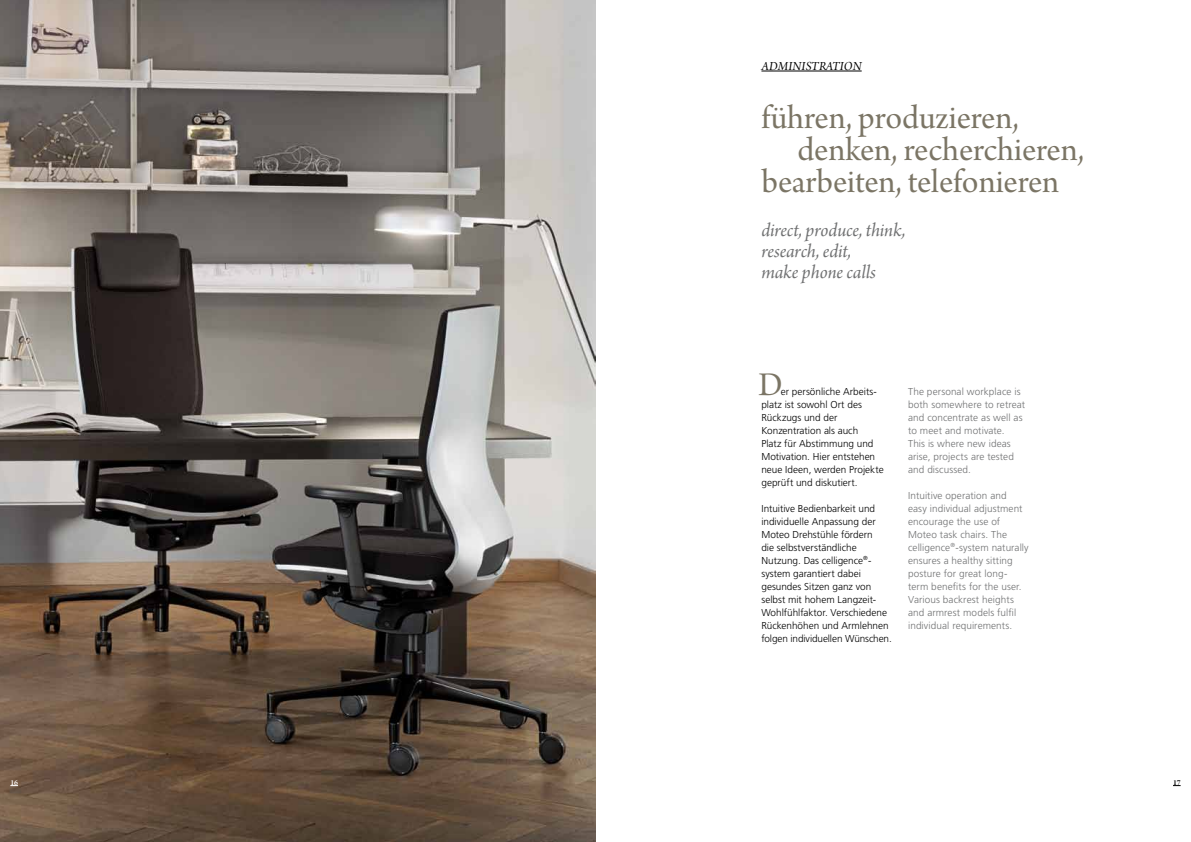
<style>
.page{position:relative;width:1191px;height:842px;background:#fff}
.page>*{position:absolute;margin:0;border:0;box-sizing:border-box;transform-origin:0 0}
.t1{font:35px "Arno Pro Subhead";color:#7b7565}
.t2{font:20px/21px "Arno Pro Italic Subhead";color:#707172}
.t3{font:13px "Arno Pro Italic Subhead";letter-spacing:.11em;color:#000}
.t4{font:300 10px/13px "Frutiger";color:#000}
.t5{font:300 10px/13px "Frutiger";letter-spacing:.01em;color:#707172}
.t6{font:8px "Arno Pro Smbd Subhead";color:#fff}
.t7{font:8px "Arno Pro Smbd Subhead";color:#000}
</style>
<div class="page">
<img style="left:0;top:0;width:595px;height:842px">
<hr style="left:761px;top:71px;width:100px;height:1px;background:#000">
<h3 class="t3" style="left:761px;top:58px;width:100px">Administration</h3>
<h1 class="t1" style="left:761px;top:98px;width:259px">führen, produzieren,</h1>
<h1 class="t1" style="left:797px;top:130px;width:288px">denken, recherchieren,</h1>
<h1 class="t1" style="left:761px;top:162px;width:299px">bearbeiten, telefonieren</h1>
<h2 class="t2" style="left:761px;top:220px;width:146px">direct, produce, think, research, edit,<br>make phone calls</h2>
<h1 class="t1" style="left:758px;top:365px;width:26px">D</h1>
<p class="t4" style="left:761px;top:385px;width:124px;text-indent:19px">er persönliche Arbeits&shy;platz ist sowohl Ort des<br>Rückzugs und der<br>Konzentration als auch<br>Platz für Abstimmung und<br>Motivation. Hier entstehen neue Ideen, werden Projekte geprüft und diskutiert.</p>
<p class="t4" style="left:761px;top:502px;width:132px">Intuitive Bedienbarkeit und individuelle Anpassung der<br>Moteo Drehstühle fördern<br>die selbstverständliche<br>Nutzung. Das celligence<sup>®</sup>- system garantiert dabei gesundes Sitzen ganz von selbst mit hohem Langzeit-<br>Wohlfühlfaktor. Verschiedene<br>Rückenhöhen und Armlehnen folgen individuellen Wünschen.</p>
<p class="t5" style="left:908px;top:385px;width:119px">The personal workplace is both somewhere to retreat and concentrate as well as to meet and motivate.<br>This is where new ideas arise, projects are tested and discussed.</p>
<p class="t5" style="left:908px;top:489px;width:122px">Intuitive operation and<br>easy individual adjustment encourage the use of<br>Moteo task chairs. The celligence<sup>®</sup>-system naturally ensures a healthy sitting posture for great long&shy;term benefits for the user.<br>Various backrest heights and armrest models fulfil individual requirements.</p>
<p class="t6" style="left:10px;top:778px;width:9px">16</p>
<p class="t7" style="left:1173px;top:778px;width:9px">17</p>
</div>
